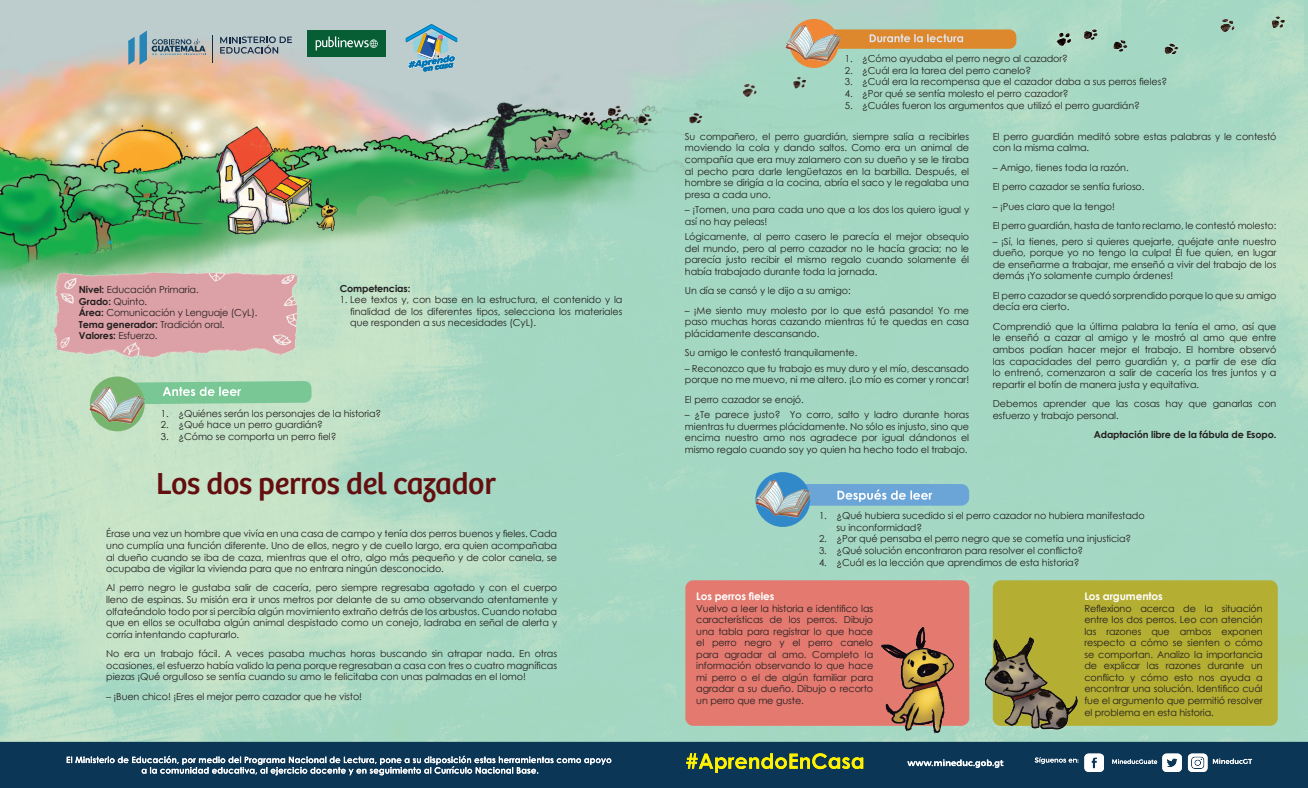
<style>
.page{position:relative;width:1308px;height:788px;background:#fff}
.page>*{position:absolute;margin:0;border:0;box-sizing:border-box;transform-origin:0 0}
.t1{font:31.5px "Bree";letter-spacing:-.01em;color:#640f0f}
.t2{font:700 10.5px "Century Gothic";letter-spacing:-.01em;color:#fff}
.t3{font:9.62px/11.5px "Century Gothic";letter-spacing:-.01em;color:#231f20;text-align:justify}
.t4{font:700 9.62px "Century Gothic";letter-spacing:-.01em;color:#231f20}
.s1{font-weight:700}
.s2{font-weight:400}
</style>
<div class="page">
<img style="left:0;top:0;width:1307px;height:787px">
<svg style="left:212px;top:35px;width:1px;height:27px"></svg>
<svg style="left:220px;top:36px;width:72px;height:18px"></svg>
<svg style="left:128px;top:30px;width:78px;height:35px;background:#a0acad"></svg>
<div style="left:772px;top:484px;width:197px;height:21px;background:#6ba5d8;border-radius:8px"></div>
<div style="left:755px;top:472px;width:55px;height:55px;background:#3289c9;border-radius:50%"></div>
<svg style="left:837px;top:489px;width:95px;height:13px"></svg>
<img style="left:755px;top:480px;width:55px;height:37px">
<div style="left:685px;top:580px;width:284px;height:145px;background:#e3796f;border-radius:8px"></div>
<div style="left:992px;top:580px;width:285px;height:145px;background:#b4ae33;border-radius:8px"></div>
<div style="left:90px;top:376px;width:55px;height:55px;background:#77b46e;border-radius:50%"></div>
<img style="left:90px;top:386px;width:55px;height:37px">
<svg style="left:114px;top:381px;width:197px;height:23px;background:#86c99b"></svg>
<svg style="left:405px;top:24px;width:52px;height:47px;background:#83aebd"></svg>
<div style="left:803px;top:29px;width:213px;height:20px;background:#dd882d;border-radius:7px"></div>
<div style="left:789px;top:19px;width:49px;height:49px;background:#ef8735;border-radius:50%"></div>
<svg style="left:869px;top:34px;width:94px;height:8px"></svg>
<img style="left:785px;top:24px;width:55px;height:38px">
<img style="left:50px;top:268px;width:247px;height:91px">
<div style="left:307px;top:30px;width:79px;height:26px;background:#075d34"></div>
<svg style="left:316px;top:36px;width:62px;height:14px"></svg>
<img style="left:572px;top:67px;width:248px;height:76px">
<img style="left:1050px;top:14px;width:234px;height:48px">
<svg style="left:67px;top:755px;width:544px;height:20px;background:#4b6a81"></svg>
<svg style="left:1084px;top:753px;width:19px;height:18px"></svg>
<svg style="left:686px;top:753px;width:177px;height:19px;background:#677c35"></svg>
<svg style="left:1187px;top:753px;width:65px;height:18px"></svg>
<svg style="left:1034px;top:757px;width:44px;height:6px"></svg>
<svg style="left:1112px;top:753px;width:69px;height:18px"></svg>
<svg style="left:907px;top:759px;width:96px;height:8px"></svg>
<img style="left:985px;top:635px;width:96px;height:96px">
<img style="left:881px;top:627px;width:88px;height:109px">
<p class="t3" style="left:79px;top:283px;width:121px"><span class="s1">Nivel:</span> Educación Primaria.</p>
<p class="t3" style="left:79px;top:295px;width:70px"><span class="s1">Grado:</span> Quinto.</p>
<p class="t3" style="left:79px;top:307px;width:180px"><span class="s1">Área:</span> Comunicación y Lenguaje (CyL).</p>
<p class="t4" style="left:79px;top:317px;width:147px">Tema generador: <span class="s2">Tradición oral.</span></p>
<p class="t3" style="left:79px;top:330px;width:80px"><span class="s1">Valores:</span> Esfuerzo.</p>
<p class="t4" style="left:340px;top:281px;width:72px">Competencias:</p>
<p class="t3" style="left:350px;top:294px;width:274px;text-indent:-10px">1. Lee textos y, con base en la estructura, el contenido y la finalidad de los diferentes tipos, selecciona los materiales que responden a sus necesidades (CyL).</p>
<p class="t3" style="left:161px;top:407px;width:222px">1. ¿Quiénes serán los personajes de la historia?</p>
<p class="t3" style="left:161px;top:419px;width:163px">2. ¿Qué hace un perro guardián?</p>
<p class="t3" style="left:161px;top:430px;width:177px">3. ¿Cómo se comporta un perro fiel?</p>
<p class="t1" style="left:156px;top:464px;width:341px">Los dos perros del cazador</p>
<p class="t3" style="left:106px;top:528px;width:452px">Érase una vez un hombre que vivía en una casa de campo y tenía dos perros buenos y fieles. Cada uno cumplía una función diferente. Uno de ellos, negro y de cuello largo, era quien acompañaba al dueño cuando se iba de caza, mientras que el otro, algo más pequeño y de color canela, se ocupaba de vigilar la vivienda para que no entrara ningún desconocido.</p>
<p class="t3" style="left:106px;top:582px;width:452px">Al perro negro le gustaba salir de cacería, pero siempre regresaba agotado y con el cuerpo lleno de espinas. Su misión era ir unos metros por delante de su amo observando atentamente y olfateándolo todo por si percibía algún movimiento extraño detrás de los arbustos. Cuando notaba que en ellos se ocultaba algún animal despistado como un conejo, ladraba en señal de alerta y corría intentando capturarlo.</p>
<p class="t3" style="left:106px;top:647px;width:452px">No era un trabajo fácil. A veces pasaba muchas horas buscando sin atrapar nada. En otras ocasiones, el esfuerzo había valido la pena porque regresaban a casa con tres o cuatro magníficas piezas ¡Qué orgulloso se sentía cuando su amo le felicitaba con unas palmadas en el lomo!</p>
<p class="t3" style="left:106px;top:690px;width:257px">– ¡Buen chico! ¡Eres el mejor perro cazador que he visto!</p>
<p class="t3" style="left:844px;top:53px;width:225px">1. ¿Cómo ayudaba el perro negro al cazador?</p>
<p class="t3" style="left:844px;top:64px;width:188px">2. ¿Cuál era la tarea del perro canelo?</p>
<p class="t3" style="left:844px;top:76px;width:324px">3. ¿Cuál era la recompensa que el cazador daba a sus perros fieles?</p>
<p class="t3" style="left:844px;top:88px;width:225px">4. ¿Por qué se sentía molesto el perro cazador?</p>
<p class="t3" style="left:844px;top:99px;width:296px">5. ¿Cuáles fueron los argumentos que utilizó el perro guardián?</p>
<p class="t3" style="left:685px;top:130px;width:286px">Su compañero, el perro guardián, siempre salía a recibirles moviendo la cola y dando saltos. Como era un animal de compañía que era muy zalamero con su dueño y se le tiraba al pecho para darle lengüetazos en la barbilla. Después, el hombre se dirigía a la cocina, abría el saco y le regalaba una presa a cada uno.</p>
<p class="t3" style="left:685px;top:204px;width:286px">– ¡Tomen, una para cada uno que a los dos los quiero igual y así no hay peleas!</p>
<p class="t3" style="left:685px;top:231px;width:286px">Lógicamente, al perro casero le parecía el mejor obsequio del mundo, pero al perro cazador no le hacía gracia; no le parecía justo recibir el mismo regalo cuando solamente él había trabajado durante toda la jornada.</p>
<p class="t3" style="left:685px;top:285px;width:167px">Un día se cansó y le dijo a su amigo:</p>
<p class="t3" style="left:685px;top:304px;width:286px">– ¡Me siento muy molesto por lo que está pasando! Yo me paso muchas horas cazando mientras tú te quedas en casa plácidamente descansando.</p>
<p class="t3" style="left:685px;top:347px;width:174px">Su amigo le contestó tranquilamente.</p>
<p class="t3" style="left:685px;top:362px;width:286px">– Reconozco que tu trabajo es muy duro y el mío, descansado porque no me muevo, ni me altero. ¡Lo mío es comer y roncar!</p>
<p class="t3" style="left:685px;top:393px;width:120px">El perro cazador se enojó.</p>
<p class="t3" style="left:685px;top:409px;width:286px">– ¿Te parece justo? Yo corro, salto y ladro durante horas mientras tu duermes plácidamente. No sólo es injusto, sino que encima nuestro amo nos agradece por igual dándonos el mismo regalo cuando soy yo quien ha hecho todo el trabajo.</p>
<p class="t3" style="left:992px;top:130px;width:285px">El perro guardián meditó sobre estas palabras y le contestó con la misma calma.</p>
<p class="t3" style="left:992px;top:161px;width:137px">– Amigo, tienes toda la razón.</p>
<p class="t3" style="left:992px;top:181px;width:153px">El perro cazador se sentía furioso.</p>
<p class="t3" style="left:992px;top:200px;width:124px">– ¡Pues claro que la tengo!</p>
<p class="t3" style="left:992px;top:220px;width:285px">El perro guardián, hasta de tanto reclamo, le contestó molesto:</p>
<p class="t3" style="left:992px;top:235px;width:285px">– ¡Sí, la tienes, pero si quieres quejarte, quéjate ante nuestro dueño, porque yo no tengo la culpa! Él fue quien, en lugar de enseñarme a trabajar, me enseñó a vivir del trabajo de los demás ¡Yo solamente cumplo órdenes!</p>
<p class="t3" style="left:992px;top:289px;width:285px">El perro cazador se quedó sorprendido porque lo que su amigo decía era cierto.</p>
<p class="t3" style="left:992px;top:320px;width:285px">Comprendió que la última palabra la tenía el amo, así que le enseñó a cazar al amigo y le mostró al amo que entre ambos podían hacer mejor el trabajo. El hombre observó las capacidades del perro guardián y, a partir de ese día lo entrenó, comenzaron a salir de cacería los tres juntos y a repartir el botín de manera justa y equitativa.</p>
<p class="t3" style="left:992px;top:397px;width:285px">Debemos aprender que las cosas hay que ganarlas con esfuerzo y trabajo personal.</p>
<p class="t4" style="left:1093px;top:427px;width:184px">Adaptación libre de la fábula de Esopo.</p>
<p class="t3" style="left:836px;top:510px;width:310px;text-indent:-18px">1. ¿Qué hubiera sucedido si el perro cazador no hubiera manifestado su inconformidad?</p>
<p class="t3" style="left:819px;top:533px;width:314px">2. ¿Por qué pensaba el perro negro que se cometía una injusticia?</p>
<p class="t3" style="left:819px;top:544px;width:266px">3. ¿Qué solución encontraron para resolver el conflicto?</p>
<p class="t3" style="left:819px;top:556px;width:262px">4. ¿Cuál es la lección que aprendimos de esta historia?</p>
<p class="t2" style="left:696px;top:588px;width:80px">Los perros fieles</p>
<p class="t3" style="left:696px;top:602px;width:178px">Vuelvo a leer la historia e identifico las características de los perros. Dibujo una tabla para registrar lo que hace el perro negro y el perro canelo para agradar al amo. Completo la información observando lo que hace mi perro o el de algún familiar para agradar a su dueño. Dibujo o recorto un perro que me guste.</p>
<p class="t2" style="left:1084px;top:588px;width:80px">Los argumentos</p>
<p class="t3" style="left:1084px;top:602px;width:180px">Reflexiono acerca de la situación entre los dos perros. Leo con atención las razones que ambos exponen respecto a cómo se sienten o cómo se comportan. Analizo la importancia de explicar las razones durante un conflicto y cómo esto nos ayuda a encontrar una solución. Identifico cuál fue el argumento que permitió resolver el problema en esta historia.</p>
</div>
